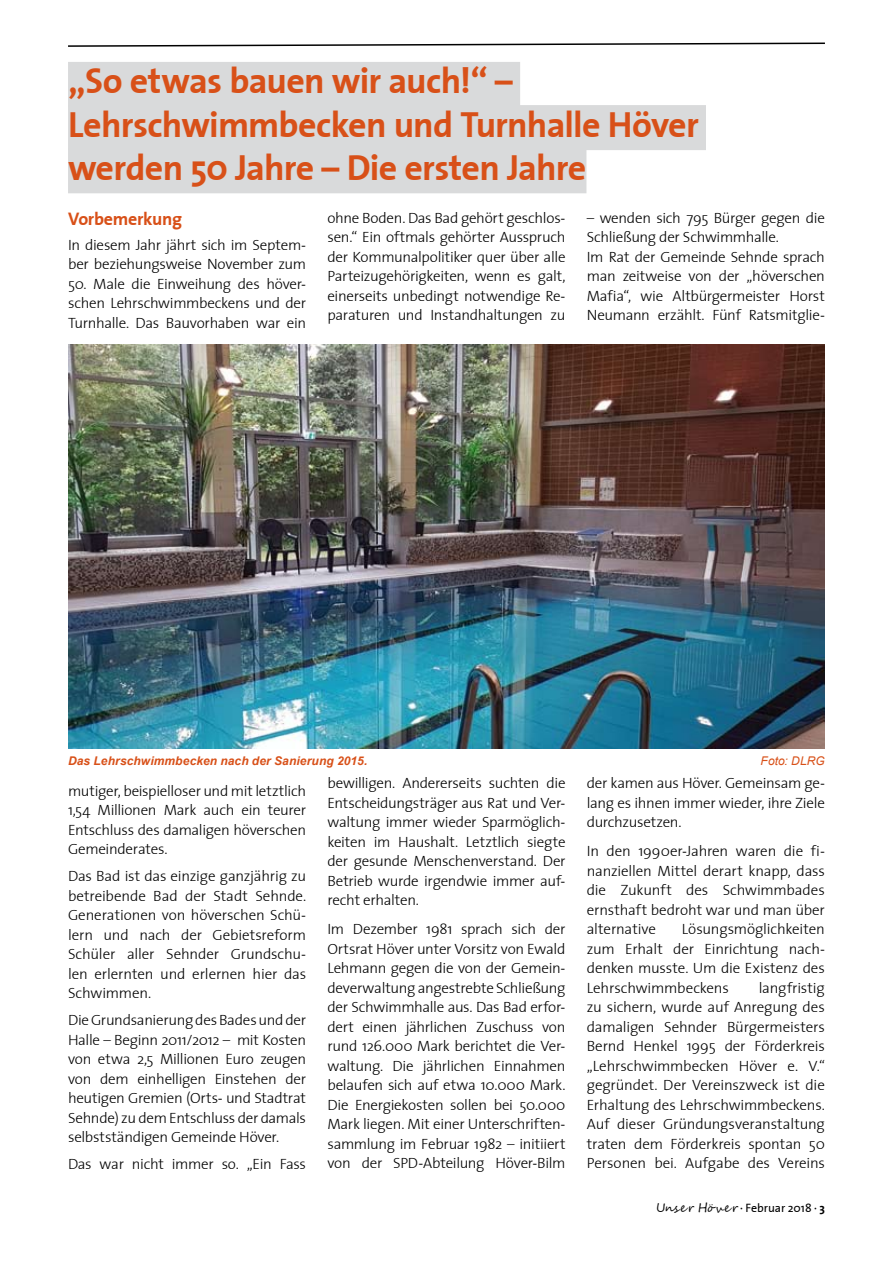
<style>
.page{position:relative;width:893px;height:1263px;background:#fff}
.page>*{position:absolute;margin:0;border:0;box-sizing:border-box;transform-origin:0 0}
.t1{font:36px/43.2px "The Sans Bold Plain";letter-spacing:-.02em;color:#d85018}
.t2{font:18px "The Sans Bold Plain";letter-spacing:-.02em;color:#d85018}
.t3{font:15px/19.5px "The Sans Light Plain";letter-spacing:-.02em;color:#000;text-align:justify}
.t4{font:italic 700 12px "Arial";letter-spacing:.01em;color:#d85018}
.t5{font:12px "The Sans Plain";color:#000}
.t6{font:italic 12px "Arial";letter-spacing:.01em;color:#d85018}
.s1{font-family:"Segoe Script"}
.s2{font-family:"The Sans Bold Plain"}
</style>
<div class="page">
<svg style="left:68px;top:42px;width:757px;height:5px"></svg>
<div style="left:68px;top:62px;width:452px;height:45px;background:#d9dadb"></div>
<div style="left:68px;top:105px;width:638px;height:45px;background:#d9dadb"></div>
<div style="left:68px;top:148px;width:518px;height:45px;background:#d9dadb"></div>
<img style="left:68px;top:344px;width:757px;height:404px">
<h1 class="t1" style="left:68px;top:59px;width:632px">„So etwas bauen wir auch!“ –<br>Lehrschwimmbecken und Turnhalle Höver werden 50 Jahre – Die ersten Jahre</h1>
<p class="t3" style="left:327px;top:207px;width:240px">ohne Boden. Das Bad gehört geschlos&shy;sen.“ Ein oftmals gehörter Ausspruch der Kommunalpolitiker quer über alle Parteizugehörigkeiten, wenn es galt, einerseits unbedingt notwendige Re&shy;paraturen und Instandhaltungen zu</p>
<p class="t2" style="left:68px;top:204px;width:115px">Vorbemerkung</p>
<p class="t3" style="left:68px;top:234px;width:240px">In diesem Jahr jährt sich im Septem&shy;ber beziehungsweise November zum</p>
<p class="t3" style="left:68px;top:273px;width:240px">50. Male die Einweihung des höver&shy;schen Lehrschwimmbeckens und der Turnhalle. Das Bauvorhaben war ein</p>
<p class="t3" style="left:587px;top:207px;width:240px;text-align:left">– wenden sich 795 Bürger gegen die Schließung der Schwimmhalle.<br>Im Rat der Gemeinde Sehnde sprach man zeitweise von der „höverschen Mafia“, wie Altbürgermeister Horst Neumann erzählt. Fünf Ratsmitglie-</p>
<p class="t4" style="left:68px;top:753px;width:301px">Das Lehrschwimmbecken nach der Sanierung 2015.</p>
<p class="t6" style="left:761px;top:753px;width:66px">Foto: DLRG</p>
<p class="t3" style="left:68px;top:780px;width:240px">mutiger, beispielloser und mit letztlich 1,54 Millionen Mark auch ein teurer Entschluss des damaligen höverschen Gemeinderates.</p>
<p class="t3" style="left:68px;top:866px;width:240px">Das Bad ist das einzige ganzjährig zu betreibende Bad der Stadt Sehnde.<br>Generationen von höverschen Schü&shy;lern und nach der Gebietsreform Schüler aller Sehnder Grundschu&shy;len erlernten und erlernen hier das Schwimmen.</p>
<p class="t3" style="left:68px;top:1010px;width:240px">Die Grundsanierung des Bades und der Halle – Beginn 2011/2012 – mit Kosten von etwa 2,5 Millionen Euro zeugen von dem einhelligen Einstehen der heutigen Gremien (Orts- und Stadtrat Sehnde) zu dem Entschluss der damals selbstständigen Gemeinde Höver.</p>
<p class="t3" style="left:68px;top:1154px;width:240px">Das war nicht immer so. „Ein Fass</p>
<p class="t3" style="left:327px;top:773px;width:240px">bewilligen. Andererseits suchten die Entscheidungsträger aus Rat und Ver&shy;waltung immer wieder Sparmöglich&shy;keiten im Haushalt. Letztlich siegte der gesunde Menschenverstand. Der Betrieb wurde irgendwie immer auf&shy;recht erhalten.</p>
<p class="t3" style="left:327px;top:919px;width:240px">Im Dezember 1981 sprach sich der Ortsrat Höver unter Vorsitz von Ewald Lehmann gegen die von der Gemein&shy;deverwaltung angestrebte Schließung der Schwimmhalle aus. Das Bad erfor&shy;dert einen jährlichen Zuschuss von rund 126.000 Mark berichtet die Ver&shy;waltung. Die jährlichen Einnahmen belaufen sich auf etwa 10.000 Mark.<br>Die Energiekosten sollen bei 50.000<br>Mark liegen. Mit einer Unterschriften&shy;sammlung im Februar 1982 – initiiert von der SPD-Abteilung Höver-Bilm</p>
<p class="t3" style="left:587px;top:773px;width:240px">der kamen aus Höver. Gemeinsam ge&shy;lang es ihnen immer wieder, ihre Ziele durchzusetzen.</p>
<p class="t3" style="left:587px;top:841px;width:240px">In den 1990er-Jahren waren die fi&shy;nanziellen Mittel derart knapp, dass die Zukunft des Schwimmbades ernsthaft bedroht war und man über alternative</p>
<p class="t3" style="left:587px;top:919px;width:240px;text-indent:95px">Lösungsmöglichkeiten zum Erhalt der Einrichtung nach&shy;denken musste. Um die Existenz des Lehrschwimmbeckens</p>
<p class="t3" style="left:587px;top:977px;width:240px;text-indent:172px">langfristig zu sichern, wurde auf Anregung des damaligen Sehnder Bürgermeisters Bernd Henkel 1995 der Förderkreis „Lehrschwimmbecken Höver e. V.“ gegründet. Der Vereinszweck ist die Erhaltung des Lehrschwimmbeckens.<br>Auf dieser Gründungsveranstaltung traten dem Förderkreis spontan 50<br>Personen bei. Aufgabe des Vereins</p>
<p class="t5" style="left:656px;top:1198px;width:170px"><span class="s1">Unser Höver</span> · Februar 2018 · <span class="s2">3</span></p>
</div>
